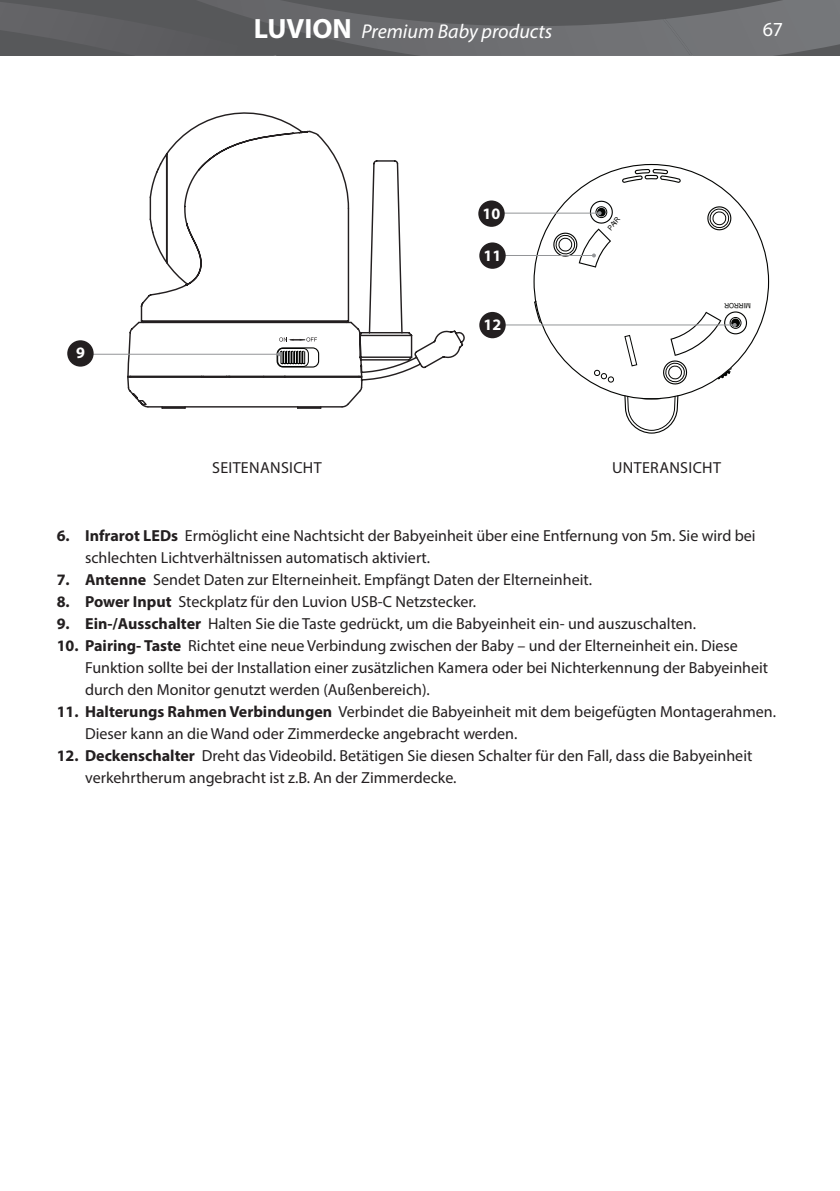
<style>
.page{position:relative;width:840px;height:1191px;background:#fff}
.page>*{position:absolute;margin:0;border:0;box-sizing:border-box;transform-origin:0 0}
.t1{font:italic 20px "Myriad Pro";color:#fff}
.t2{font:20px "Myriad Pro";color:#fff}
.t3{font:16px/22px "Myriad Pro";color:#231f20}
.t4{font:16px "Myriad Pro";letter-spacing:.02em;color:#231f20}
.t5{font:700 16px "Myriad Pro";color:#fff}
.t6{font:7.2px "Arial";color:#040503;scale:.9 1}
.s1{font-weight:700;font-style:normal;font-size:28px}
.s2{font-weight:700}
</style>
<div class="page">
<svg style="left:0;top:0;width:839px;height:56px;background:#626366"></svg>
<img style="left:662px;top:19px;width:30px;height:37px">
<svg style="left:126px;top:112px;width:339px;height:297px"></svg>
<svg style="left:279px;top:337px;width:38px;height:5px"></svg>
<div style="left:276px;top:347px;width:43px;height:20px;border:1px solid #040503;border-radius:6px"></div>
<hr style="left:92px;top:354px;width:187px;height:1px;background:#939598">
<svg style="left:277px;top:348px;width:32px;height:19px"></svg>
<div style="left:67px;top:340px;width:27px;height:27px;background:#231f20;border-radius:50%"></div>
<svg style="left:532px;top:163px;width:237px;height:201px"></svg>
<svg style="left:621px;top:168px;width:110px;height:63px"></svg>
<div style="left:723px;top:311px;width:23px;height:23px;border:1px solid #040503;border-radius:50%"></div>
<div style="left:729px;top:317px;width:11px;height:12px;border:1px solid #040503;border-radius:50%"></div>
<svg style="left:730px;top:318px;width:9px;height:9px"></svg>
<hr style="left:504px;top:255px;width:89px;height:1px;background:#939598">
<hr style="left:491px;top:213px;width:108px;height:1px;background:#939598">
<svg style="left:552px;top:200px;width:62px;height:68px"></svg>
<hr style="left:504px;top:324px;width:230px;height:1px;background:#939598">
<svg style="left:533px;top:300px;width:203px;height:134px"></svg>
<div style="left:478px;top:200px;width:26px;height:27px;background:#231f20;border-radius:50%"></div>
<div style="left:479px;top:242px;width:26px;height:27px;background:#231f20;border-radius:50%"></div>
<div style="left:479px;top:312px;width:26px;height:26px;background:#231f20;border-radius:50%"></div>
<p class="t1" style="left:254px;top:19px;width:299px"><span class="s1">LUVION</span> Premium Baby products</p>
<p class="t2" style="left:762px;top:17px;width:22px">67</p>
<p class="t5" style="left:76px;top:343px;width:10px">9</p>
<p class="t5" style="left:482px;top:203px;width:19px">10</p>
<p class="t5" style="left:483px;top:245px;width:19px">11</p>
<p class="t5" style="left:483px;top:314px;width:19px">12</p>
<p class="t6" style="left:605px;top:226px;width:18px;rotate:-50deg">PAIR</p>
<p class="t6" style="left:750px;top:310px;width:31px;rotate:180deg">MIRROR</p>
<p class="t4" style="left:212px;top:457px;width:111px">SEITENANSICHT</p>
<p class="t4" style="left:612px;top:457px;width:110px">UNTERANSICHT</p>
<p class="t3" style="left:85px;top:524px;width:671px;text-indent:-28px"><span class="s2">6. Infrarot LEDs</span> Ermöglicht eine Nachtsicht der Babyeinheit über eine Entfernung von 5m. Sie wird bei schlechten Lichtverhältnissen automatisch aktiviert.</p>
<p class="t3" style="left:57px;top:568px;width:536px"><span class="s2">7. Antenne</span> Sendet Daten zur Elterneinheit. Empfängt Daten der Elterneinheit.</p>
<p class="t3" style="left:57px;top:590px;width:421px"><span class="s2">8. Power Input</span> Steckplatz für den Luvion USB-C Netzstecker.</p>
<p class="t3" style="left:57px;top:612px;width:640px"><span class="s2">9. Ein-/Ausschalter</span> Halten Sie die Taste gedrückt, um die Babyeinheit ein- und auszuschalten.</p>
<p class="t3" style="left:85px;top:634px;width:684px;text-indent:-28px"><span class="s2">10. Pairing- Taste</span> Richtet eine neue Verbindung zwischen der Baby – und der Elterneinheit ein. Diese<br>Funktion sollte bei der Installation einer zusätzlichen Kamera oder bei Nichterkennung der Babyeinheit durch den Monitor genutzt werden (Außenbereich).</p>
<p class="t3" style="left:85px;top:700px;width:692px;text-indent:-28px"><span class="s2">11. Halterungs Rahmen Verbindungen</span> Verbindet die Babyeinheit mit dem beigefügten Montagerahmen.<br>Dieser kann an die Wand oder Zimmerdecke angebracht werden.</p>
<p class="t3" style="left:85px;top:744px;width:668px;text-indent:-28px"><span class="s2">12. Deckenschalter</span> Dreht das Videobild. Betätigen Sie diesen Schalter für den Fall, dass die Babyeinheit verkehrtherum angebracht ist z.B. An der Zimmerdecke.</p>
</div>
